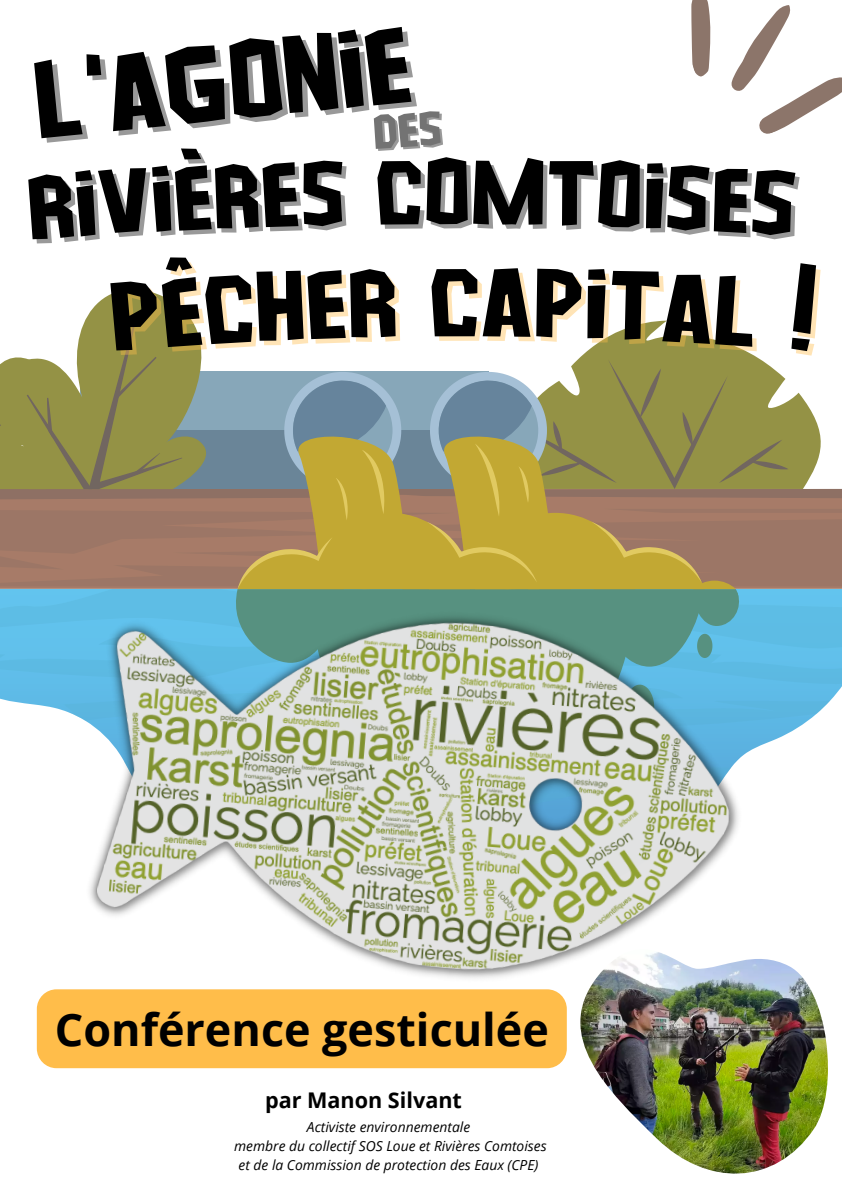
<style>
.page{position:relative;width:842px;height:1191px;background:#fff}
.page>*{position:absolute;margin:0;border:0;box-sizing:border-box;transform-origin:0 0}
.t1{font:112.8px "Unique";color:#000}
.t2{font:101.6px "Unique";color:#000}
.t3{font:95.7px "Unique";color:#000}
.t4{font:700 44.9px "Open Sans";color:#000}
.t5{font:700 21.6px "Open Sans";color:#000}
.t6{font:italic 13.9px/19.1px "Open Sans";color:#000;text-align:center}
</style>
<div class="page">
<img style="left:580px;top:959px;width:248px;height:214px">
<div style="left:37px;top:989px;width:530px;height:79px;background:#ffbd4a;border-radius:20px"></div>
<svg style="left:691px;top:0;width:151px;height:134px"></svg>
<img style="left:80px;top:808px;width:679px;height:198px">
<svg style="left:0;top:289px;width:842px;height:519px"></svg>
<h1 class="t1" style="left:29px;top:50px;width:380px;rotate:-6deg">l'agonie</h1>
<h3 class="t3" style="left:375px;top:148px;width:97px">Co</h3>
<h2 class="t2" style="left:429px;top:255px;width:54px">c</h2>
<h3 class="t4" style="left:55px;top:997px;width:496px">Conférence gesticulée</h3>
<h3 class="t5" style="left:265px;top:1085px;width:198px">par Manon Silvant</h3>
<p class="t6" style="left:234px;top:1116px;width:314px">Activiste environnementale<br>membre du collectif SOS Loue et Rivières Comtoises et de la Commission de protection des Eaux (CPE)</p>
</div>
